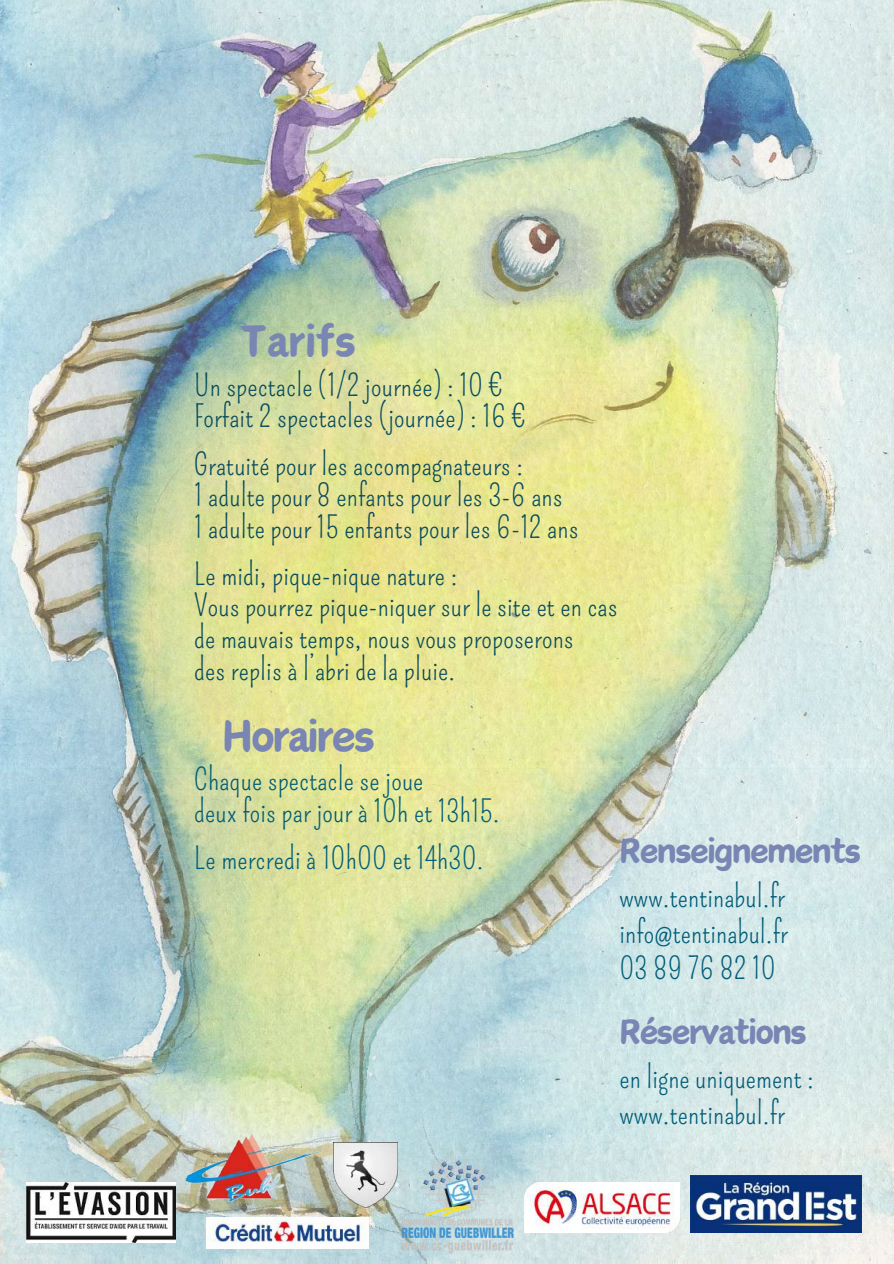
<style>
.page{position:relative;width:894px;height:1264px;background:#fff}
.page>*{position:absolute;margin:0;border:0;box-sizing:border-box;transform-origin:0 0}
.t1{font:48px "Canva Champion";letter-spacing:-.04em;color:#7985b3}
.t2{font:37.5px "Canva Champion";letter-spacing:-.04em;color:#7985b3}
.t3{font:30px/31.5px "Pompiere";letter-spacing:.005em;color:#084b5d}
.t4{font:30px/36px "Pompiere";letter-spacing:.005em;color:#005c76}
</style>
<div class="page">
<img style="left:0;top:0;width:893px;height:1263px">
<img style="left:27px;top:1182px;width:148px;height:60px">
<img style="left:184px;top:1133px;width:146px;height:68px">
<img style="left:333px;top:1142px;width:64px;height:64px">
<img style="left:400px;top:1153px;width:113px;height:100px">
<img style="left:524px;top:1182px;width:155px;height:50px">
<img style="left:690px;top:1175px;width:171px;height:57px">
<img style="left:207px;top:1217px;width:162px;height:30px">
<h1 class="t1" style="left:240px;top:315px;width:117px">Tarifs</h1>
<p class="t3" style="left:194px;top:370px;width:334px">Un spectacle (1/2 journée) : 10 €<br>Forfait 2 spectacles (journée) : 16 €</p>
<p class="t3" style="left:194px;top:449px;width:385px">Gratuité pour les accompagnateurs :<br>1 adulte pour 8 enfants pour les 3-6 ans<br>1 adulte pour 15 enfants pour les 6-12 ans</p>
<p class="t3" style="left:194px;top:559px;width:425px">Le midi, pique-nique nature :<br>Vous pourrez pique-niquer sur le site et en cas de mauvais temps, nous vous proposerons<br>des replis à l’abri de la pluie.</p>
<h1 class="t1" style="left:222px;top:709px;width:154px">Horaires</h1>
<p class="t4" style="left:194px;top:764px;width:307px;line-height:31.5px">Chaque spectacle se joue<br>deux fois par jour à 10h et 13h15.</p>
<p class="t4" style="left:194px;top:841px;width:291px">Le mercredi à 10h00 et 14h30.</p>
<p class="t2" style="left:619px;top:830px;width:243px">Renseignements</p>
<p class="t4" style="left:619px;top:879px;width:170px;text-align:justify">www.tentinabul.fr info@tentinabul.fr 03 89 76 82 10</p>
<p class="t2" style="left:618px;top:1011px;width:189px">Réservations</p>
<p class="t4" style="left:619px;top:1059px;width:196px">en ligne uniquement : www.tentinabul.fr</p>
</div>
